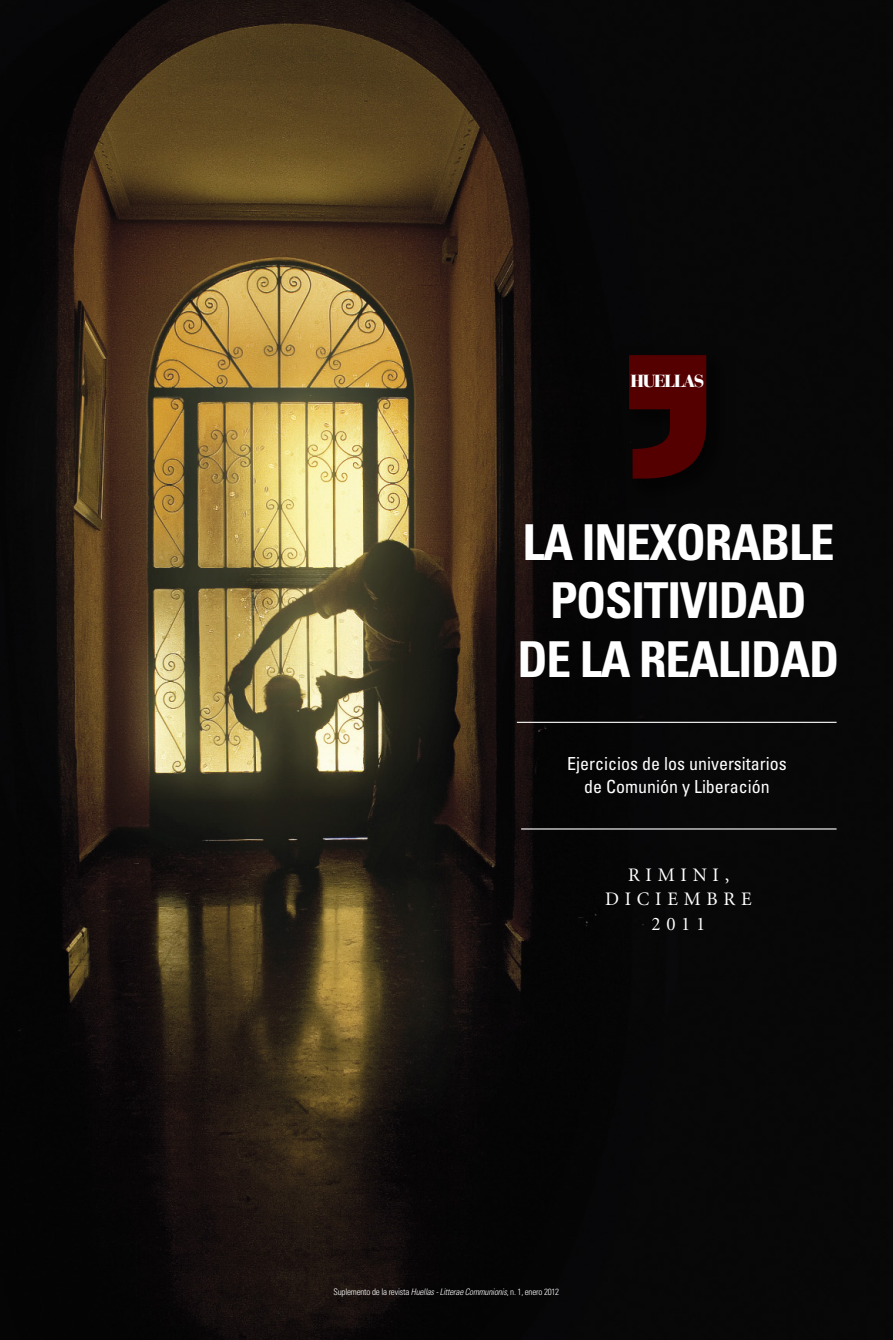
<style>
.page{position:relative;width:893px;height:1340px;background:#fff}
.page>*{position:absolute;margin:0;border:0;box-sizing:border-box;transform-origin:0 0}
.t1{font:700 condensed 49.5px/58.5px "Univers";letter-spacing:-.025em;color:#fff;text-align:center}
.t2{font:19.12px/24.8px "Minion";letter-spacing:.3em;color:#fff;text-align:center}
.t3{font:condensed 18px/22.5px "Univers";color:#fff;text-align:center}
.t4{font:900 17.32px "Bauer Bodoni";letter-spacing:-.065em;color:#fff}
.t5{font:300 condensed 9px "Univers";letter-spacing:-.025em;color:#fff}
.s1{font-style:italic}
</style>
<div class="page">
<img style="left:0;top:0;width:893px;height:1339px">
<div style="left:619px;top:345px;width:117px;height:162px;background:#070607"></div>
<svg style="left:629px;top:355px;width:77px;height:123px;background:#420101"></svg>
<hr style="left:517px;top:721px;width:320px;height:2px;background:#fff">
<hr style="left:521px;top:828px;width:316px;height:1px;background:#fff">
<h3 class="t4" style="left:630px;top:374px;width:76px">HUELLAS</h3>
<h1 class="t1" style="left:518px;top:512px;width:323px">LA INEXORABLE<br>POSITIVIDAD<br>DE LA REALIDAD</h1>
<h3 class="t3" style="left:567px;top:752px;width:221px">Ejercicios de los universitarios de Comunión y Liberación</h3>
<h2 class="t2" style="left:605px;top:862px;width:148px">RIMINI,<br>DICIEMBRE<br>2011</h2>
<p class="t5" style="left:334px;top:1288px;width:227px">Suplemento de la revista <span class="s1">Huellas-Litterae Communionis</span>, n. 1, enero 2012</p>
</div>
